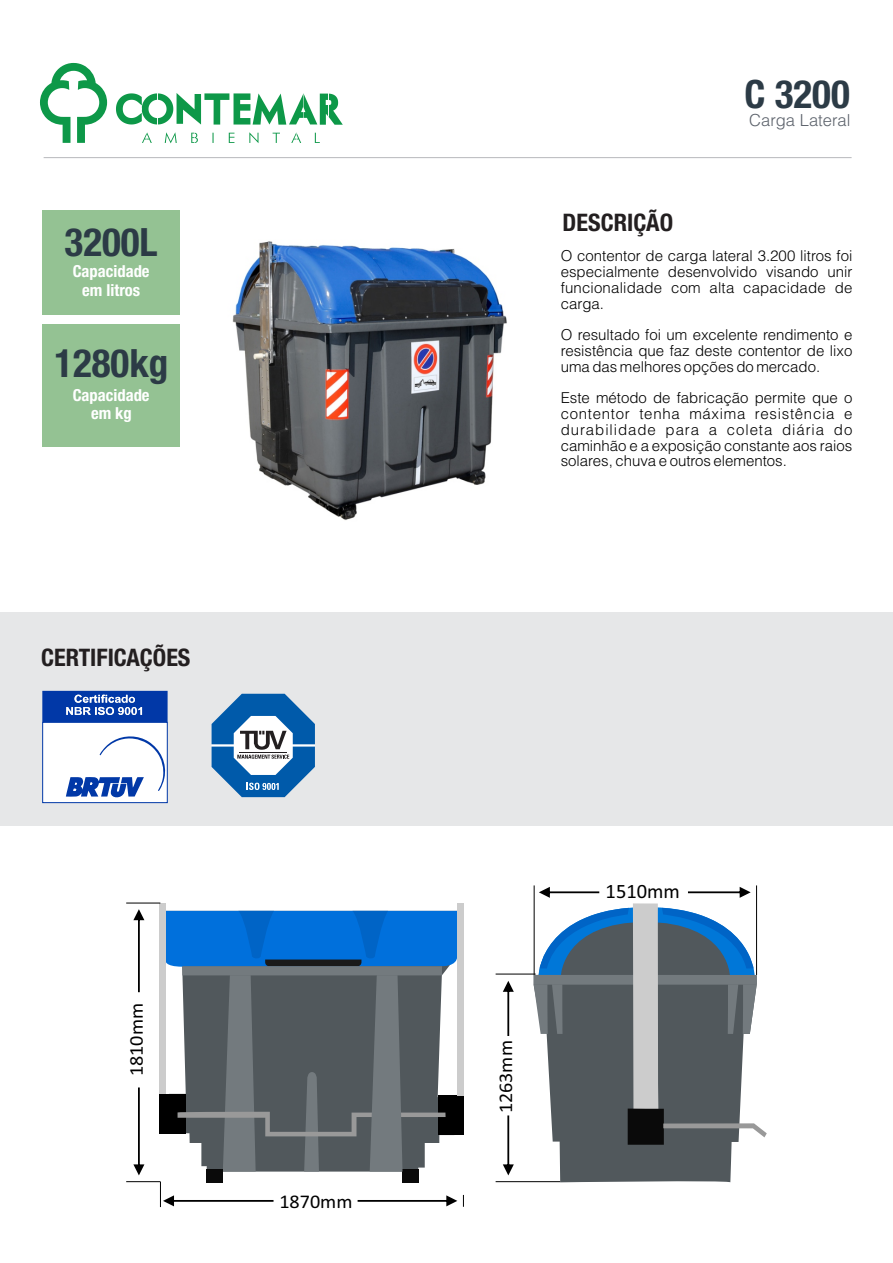
<style>
.page{position:relative;width:893px;height:1263px;background:#fff}
.page>*{position:absolute;margin:0;border:0;box-sizing:border-box;transform-origin:0 0}
.t1{font:700 condensed 39px "Helvetica Neue";color:#2c3b46}
.t2{font:700 condensed 24.15px "Helvetica Neue";color:#231f20}
.t3{font:20.55px "Calibri";color:#000}
.t4{font:19.5px "Calibri";color:#000;scale:1.04 1}
.t5{font:700 condensed 16.5px/17.7px "Helvetica Neue";color:#fff;text-align:center}
.t6{font:300 16.5px "Helvetica";color:#5c626b}
.t7{font:300 15px/15.8px "Helvetica";color:#000;text-align:justify}
</style>
<div class="page">
<hr style="left:44px;top:157px;width:808px;height:1px;background:#bbbdc0">
<svg style="left:116px;top:93px;width:227px;height:32px"></svg>
<svg style="left:142px;top:132px;width:178px;height:11px"></svg>
<svg style="left:40px;top:63px;width:67px;height:80px"></svg>
<div style="left:42px;top:210px;width:138px;height:105px;background:#94c293"></div>
<div style="left:42px;top:324px;width:138px;height:122px;background:#94c293"></div>
<img style="left:232px;top:241px;width:275px;height:279px">
<svg style="left:358px;top:1195px;width:99px;height:11px"></svg>
<svg style="left:463px;top:1195px;width:1px;height:12px"></svg>
<svg style="left:160px;top:1182px;width:114px;height:25px"></svg>
<hr style="left:534px;top:885px;width:1px;height:90px;background:#000">
<hr style="left:756px;top:885px;width:1px;height:90px;background:#000">
<svg style="left:534px;top:1145px;width:198px;height:38px;background:#6d7376"></svg>
<div style="left:403px;top:1169px;width:16px;height:13px;background:#0a0a0a"></div>
<div style="left:159px;top:1094px;width:26px;height:39px;background:#000"></div>
<div style="left:438px;top:1095px;width:26px;height:40px;background:#000"></div>
<div style="left:457px;top:903px;width:7px;height:192px;background:#ccc"></div>
<div style="left:159px;top:903px;width:7px;height:191px;background:#ccc"></div>
<div style="left:207px;top:1169px;width:16px;height:13px;background:#0a0a0a"></div>
<svg style="left:164px;top:911px;width:293px;height:260px;background:#567189"></svg>
<svg style="left:534px;top:887px;width:233px;height:258px"></svg>
<hr style="left:126px;top:903px;width:34px;height:1px;background:#000">
<svg style="left:133px;top:909px;width:11px;height:83px"></svg>
<svg style="left:133px;top:1087px;width:11px;height:88px"></svg>
<hr style="left:126px;top:1181px;width:34px;height:1px;background:#000">
<hr style="left:496px;top:974px;width:40px;height:1px;background:#000">
<svg style="left:503px;top:981px;width:11px;height:55px"></svg>
<svg style="left:503px;top:1115px;width:11px;height:60px"></svg>
<hr style="left:496px;top:1181px;width:64px;height:1px;background:#000">
<div style="left:0;top:613px;width:893px;height:213px;background:#e6e7e8"></div>
<svg style="left:212px;top:694px;width:103px;height:103px"></svg>
<svg style="left:42px;top:691px;width:126px;height:112px;background:#a5b8df"></svg>
<h1 class="t1" style="left:65px;top:228px;width:95px">3200L</h1>
<p class="t5" style="left:73px;top:263px;width:78px;line-height:18.8px">Capacidade em litros</p>
<h1 class="t1" style="left:54px;top:349px;width:116px">1280kg</h1>
<p class="t5" style="left:73px;top:388px;width:78px">Capacidade em kg</p>
<h2 class="t2" style="left:41px;top:649px;width:151px">CERTIFICAÇÕES</h2>
<h3 class="t4" style="left:128px;top:1076px;width:72px;rotate:-90deg">1810mm</h3>
<h3 class="t4" style="left:279px;top:1193px;width:72px">1870mm</h3>
<h2 class="t2" style="left:563px;top:214px;width:112px">DESCRIÇÃO</h2>
<h1 class="t1" style="left:744px;top:80px;width:107px">C 3200</h1>
<p class="t6" style="left:749px;top:114px;width:103px">Carga Lateral</p>
<p class="t7" style="left:561px;top:249px;width:293px">O contentor de carga lateral 3.200 litros foi especialmente desenvolvido visando unir funcionalidade com alta capacidade de carga.</p>
<p class="t7" style="left:561px;top:328px;width:293px">O resultado foi um excelente rendimento e resistência que faz deste contentor de lixo uma das melhores opções do mercado.</p>
<p class="t7" style="left:561px;top:391px;width:293px">Este método de fabricação permite que o contentor tenha máxima resistência e durabilidade para a coleta diária do caminhão e a exposição constante aos raios solares, chuva e outros elementos.</p>
<h3 class="t4" style="left:497px;top:1113px;width:72px;rotate:-90deg">1263mm</h3>
<h3 class="t3" style="left:606px;top:883px;width:76px">1510mm</h3>
</div>
